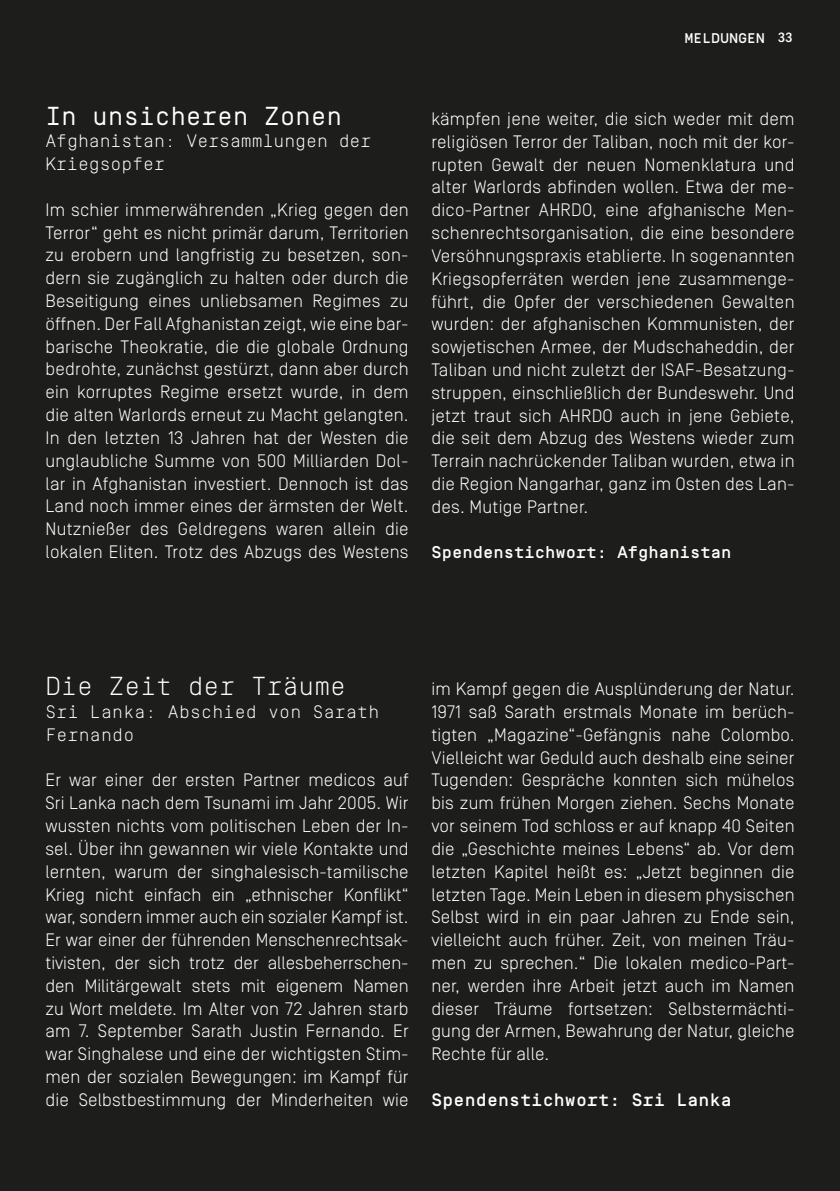
<style>
.page{position:relative;width:840px;height:1191px;background:#fff}
.page>*{position:absolute;margin:0;border:0;box-sizing:border-box;transform-origin:0 0}
.t1{font:26px "Simplon BP Mono";letter-spacing:-.01em;color:#fff}
.t2{font:300 26px "Simplon BP Mono";color:#fff}
.t3{font:300 18px/22.8px "Simplon BP";letter-spacing:.01em;color:#fff;text-align:justify}
.t4{font:300 18px/22.8px "Simplon BP Mono";letter-spacing:-.005em;color:#fff}
.t5{font:500 18px "Simplon BP Mono";letter-spacing:.01em;color:#fff}
.t6{font:500 17px "Simplon BP Mono";color:#fff}
.t7{font:500 14px "Simplon B Ptest Font Mono";letter-spacing:.03em;color:#fff}
.s1{font-family:"ITC Franklin Gothic Std";font-stretch:condensed}
</style>
<div class="page">
<div style="left:0;top:0;width:839px;height:1191px;background:#1d1d1b"></div>
<p class="t7" style="left:684px;top:33px;width:109px">MELDUNGEN <span class="s1">33</span></p>
<h1 class="t1" style="left:45px;top:98px;width:298px">In unsicheren Zonen</h1>
<p class="t4" style="left:45px;top:129px;width:327px">Afghanistan: Versammlungen der<br>Kriegsopfer</p>
<p class="t3" style="left:45px;top:198px;width:364px">Im schier immerwährenden „Krieg gegen den Terror“ geht es nicht primär darum, Territorien zu erobern und langfristig zu besetzen, son&shy;dern sie zugänglich zu halten oder durch die Beseitigung eines unliebsamen Regimes zu öffnen. Der Fall Afghanistan zeigt, wie eine bar&shy;barische Theokratie, die die globale Ordnung bedrohte, zunächst gestürzt, dann aber durch ein korruptes Regime ersetzt wurde, in dem die alten Warlords erneut zu Macht gelangten.<br>In den letzten 13 Jahren hat der Westen die unglaubliche Summe von 500 Milliarden Dol&shy;lar in Afghanistan investiert. Dennoch ist das Land noch immer eines der ärmsten der Welt.<br>Nutznießer des Geldregens waren allein die lokalen Eliten. Trotz des Abzugs des Westens</p>
<p class="t3" style="left:431px;top:107px;width:364px">kämpfen jene weiter, die sich weder mit dem religiösen Terror der Taliban, noch mit der kor&shy;rupten Gewalt der neuen Nomenklatura und alter Warlords abfinden wollen. Etwa der me&shy;dico-Partner AHRDO, eine afghanische Men&shy;schenrechtsorganisation, die eine besondere Versöhnungspraxis etablierte. In sogenannten Kriegsopferräten werden jene zusammenge&shy;führt, die Opfer der verschiedenen Gewalten wurden: der afghanischen Kommunisten, der sowjetischen Armee, der Mudschaheddin, der Taliban und nicht zuletzt der ISAF-Besatzung&shy;struppen, einschließlich der Bundeswehr. Und jetzt traut sich AHRDO auch in jene Gebiete, die seit dem Abzug des Westens wieder zum Terrain nachrückender Taliban wurden, etwa in die Region Nangarhar, ganz im Osten des Lan&shy;des. Mutige Partner.</p>
<p class="t6" style="left:431px;top:541px;width:301px">Spendenstichwort: Afghanistan</p>
<h1 class="t2" style="left:45px;top:669px;width:302px">Die Zeit der Träume</h1>
<p class="t4" style="left:45px;top:699px;width:335px">Sri Lanka: Abschied von Sarath<br>Fernando</p>
<p class="t3" style="left:45px;top:768px;width:364px">Er war einer der ersten Partner medicos auf Sri Lanka nach dem Tsunami im Jahr 2005. Wir wussten nichts vom politischen Leben der In&shy;sel. Über ihn gewannen wir viele Kontakte und lernten, warum der singhalesisch-tamilische Krieg nicht einfach ein „ethnischer Konflikt“ war, sondern immer auch ein sozialer Kampf ist.<br>Er war einer der führenden Menschenrechtsak&shy;tivisten, der sich trotz der allesbeherrschen&shy;den Militärgewalt stets mit eigenem Namen zu Wort meldete. Im Alter von 72 Jahren starb am 7. September Sarath Justin Fernando. Er war Singhalese und eine der wichtigsten Stim&shy;men der sozialen Bewegungen: im Kampf für die Selbstbestimmung der Minderheiten wie</p>
<p class="t3" style="left:431px;top:677px;width:364px">im Kampf gegen die Ausplünderung der Natur.<br>1971 saß Sarath erstmals Monate im berüch&shy;tigten „Magazine“-Gefängnis nahe Colombo.<br>Vielleicht war Geduld auch deshalb eine seiner Tugenden: Gespräche konnten sich mühelos bis zum frühen Morgen ziehen. Sechs Monate vor seinem Tod schloss er auf knapp 40 Seiten die „Geschichte meines Lebens“ ab. Vor dem letzten Kapitel heißt es: „Jetzt beginnen die letzten Tage. Mein Leben in diesem physischen Selbst wird in ein paar Jahren zu Ende sein, vielleicht auch früher. Zeit, von meinen Träu&shy;men zu sprechen.“ Die lokalen medico-Part&shy;ner, werden ihre Arbeit jetzt auch im Namen dieser Träume fortsetzen: Selbstermächti&shy;gung der Armen, Bewahrung der Natur, gleiche Rechte für alle.</p>
<p class="t5" style="left:431px;top:1087px;width:302px">Spendenstichwort: Sri Lanka</p>
</div>
